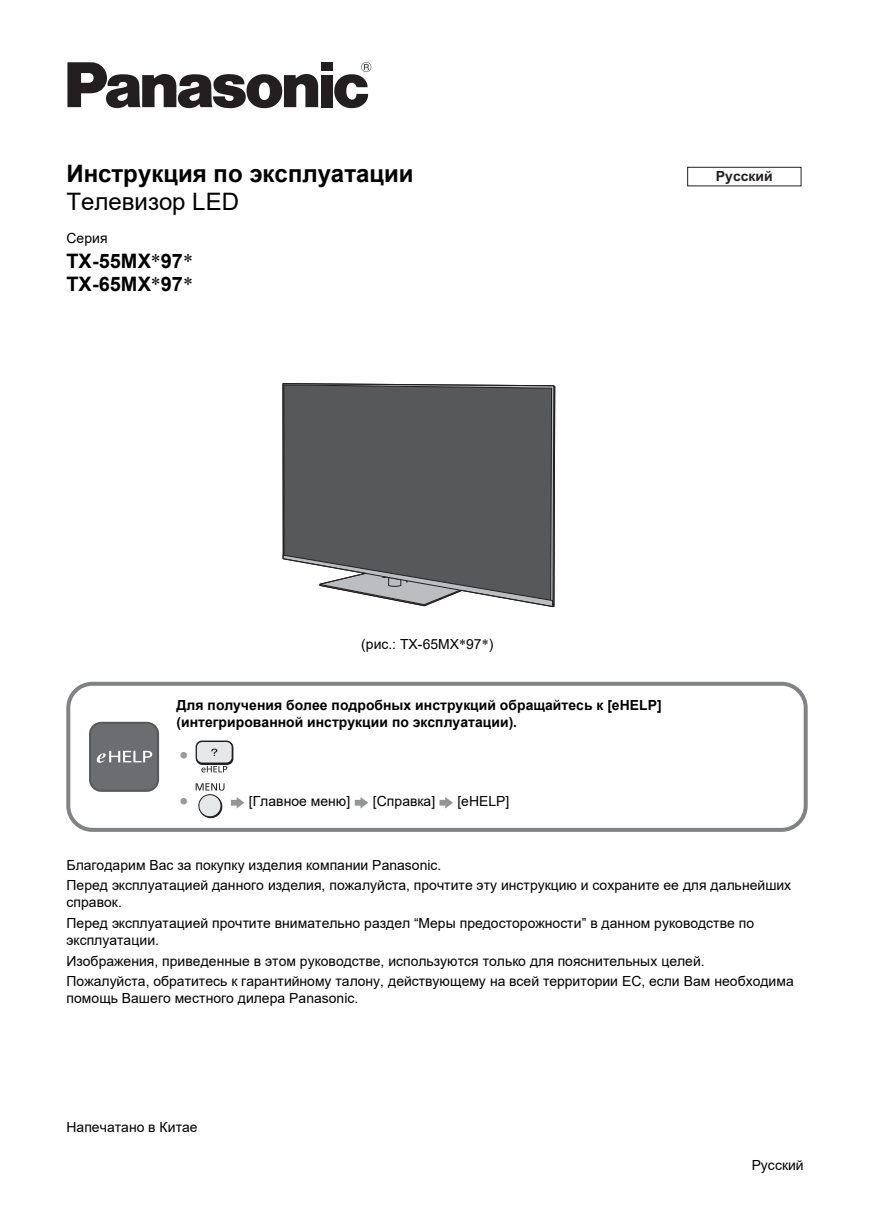
<style>
.page{position:relative;width:870px;height:1221px;background:#fff}
.page>*{position:absolute;margin:0;border:0;box-sizing:border-box;transform-origin:0 0}
.t1{font:700 24px "Arial";color:#000}
.t2{font:24px "Arial";letter-spacing:.005em;color:#000}
.t3{font:700 20px/23px "Arial";color:#000}
.t4{font:14px/20.8px "Arial";color:#000}
.t5{font:700 14px/16.8px "Arial";letter-spacing:.005em;color:#000}
.t6{font:700 14px "Arial";color:#231f20}
.t7{font:14px "F Pichara";color:#9a9a9a}
.s1{font-family:"Times New Roman";font-weight:400}
.s2{font-family:"Times New Roman"}
</style>
<div class="page">
<div style="left:320px;top:62px;width:12px;height:9px;background:#231f20"></div>
<div style="left:320px;top:75px;width:12px;height:32px;background:#231f20"></div>
<svg style="left:334px;top:62px;width:38px;height:46px"></svg>
<svg style="left:67px;top:62px;width:251px;height:47px"></svg>
<div style="left:66px;top:681px;width:741px;height:150px;border:4px solid #808285;border-radius:24px"></div>
<div style="left:90px;top:722px;width:68px;height:68px;background:#6c6d70;border-radius:11px"></div>
<div style="left:89px;top:721px;width:70px;height:70px;border:2px solid #57585a;border-radius:11px"></div>
<svg style="left:97px;top:750px;width:55px;height:12px"></svg>
<svg style="left:282px;top:383px;width:273px;height:224px;background:#68696a"></svg>
<svg style="left:196px;top:741px;width:37px;height:24px"></svg>
<svg style="left:196px;top:740px;width:37px;height:24px"></svg>
<div style="left:197px;top:742px;width:35px;height:20px;background:#e6e7e9;border-radius:5px"></div>
<svg style="left:201px;top:766px;width:26px;height:6px"></svg>
<svg style="left:211px;top:748px;width:6px;height:8px"></svg>
<div style="left:199px;top:795px;width:23px;height:23px;border:1px solid #231f20;border-radius:50%"></div>
<div style="left:199px;top:794px;width:22px;height:22px;background:#e6e7e9;border-radius:50%"></div>
<div style="left:198px;top:794px;width:23px;height:23px;border:1px solid #231f20;border-radius:50%"></div>
<svg style="left:196px;top:783px;width:28px;height:7px"></svg>
<svg style="left:231px;top:797px;width:13px;height:11px"></svg>
<svg style="left:355px;top:797px;width:13px;height:11px"></svg>
<svg style="left:439px;top:797px;width:14px;height:11px"></svg>
<div style="left:687px;top:167px;width:114px;height:19px;border:1px solid #231f20"></div>
<h1 class="t1" style="left:66px;top:161px;width:349px">Инструкция по эксплуатации</h1>
<h1 class="t2" style="left:66px;top:188px;width:174px">Tелевизор LED</h1>
<p class="t4" style="left:66px;top:228px;width:43px">Серия</p>
<h2 class="t3" style="left:66px;top:249px;width:128px">TX-55MX<span class="s1">*</span>97<span class="s1">*<br></span>TX-65MX<span class="s1">*</span>97<span class="s1">*</span></h2>
<p class="t6" style="left:716px;top:171px;width:58px">Русский</p>
<p class="t4" style="left:361px;top:634px;width:134px">(рис.: TX-65MX<span class="s2">*</span>97<span class="s2">*</span>)</p>
<p class="t5" style="left:177px;top:697px;width:486px">Для получения более подробных инструкций обращайтесь к [eHELP] (интегрированной инструкции по эксплуатации).</p>
<p class="t7" style="left:179px;top:748px;width:11px">≥</p>
<p class="t7" style="left:179px;top:793px;width:11px">≥</p>
<p class="t4" style="left:249px;top:790px;width:103px">[Главное меню]</p>
<p class="t4" style="left:373px;top:790px;width:64px">[Справка]</p>
<p class="t4" style="left:457px;top:790px;width:54px">[eHELP]</p>
<p class="t4" style="left:66px;top:854px;width:726px">Благодарим Вас за покупку изделия компании Panasonic.<br>Перед эксплуатацией данного изделия, пожалуйста, прочтите эту инструкцию и сохраните ее для дальнейших</p>
<p class="t4" style="left:66px;top:891px;width:689px">справок.<br>Перед эксплуатацией прочтите внимательно раздел “Меры предосторожности” в данном руководстве по</p>
<p class="t4" style="left:66px;top:929px;width:729px">эксплуатации.<br>Изображения, приведенные в этом руководстве, используются только для пояснительных целей.<br>Пожалуйста, обратитесь к гарантийному талону, действующему на всей территории ЕС, если Вам необходима</p>
<p class="t4" style="left:66px;top:987px;width:293px">помощь Вашего местного дилера Panasonic.</p>
<p class="t4" style="left:66px;top:1117px;width:133px">Напечатано в Китае</p>
<p class="t4" style="left:751px;top:1154px;width:53px">Русский</p>
</div>
